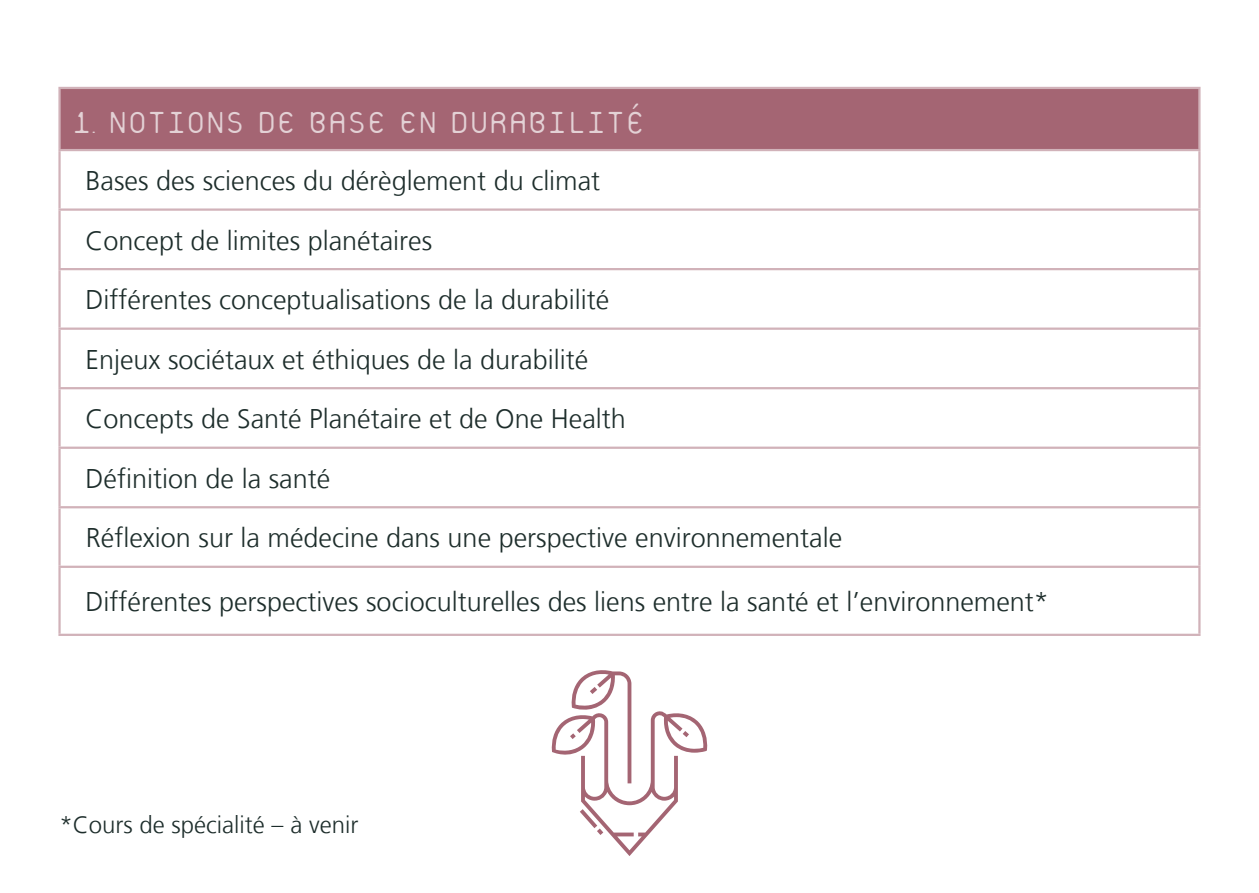
<style>
.page{position:relative;width:1259px;height:893px;background:#fff}
.page>*{position:absolute;margin:0;border:0;box-sizing:border-box;transform-origin:0 0}
.t1{font:100 45px "Platelet";letter-spacing:-.03em;color:#e3d1d5}
.t2{font:300 27px "Frutiger LT Std";color:#1d2d2b}
.t3{font:300 24px "Frutiger LT Std";color:#1d2d2b}
</style>
<div class="page">
<div style="left:60px;top:88px;width:1139px;height:62px;background:#a46573"></div>
<hr style="left:1198px;top:89px;width:2px;height:60px;background:#d1b2b9">
<hr style="left:58px;top:149px;width:1142px;height:2px;background:#d1b2b9">
<hr style="left:1198px;top:151px;width:2px;height:57px;background:#d1b2b9">
<hr style="left:58px;top:208px;width:1142px;height:3px;background:#d1b2b9">
<hr style="left:1198px;top:211px;width:2px;height:57px;background:#d1b2b9">
<hr style="left:58px;top:268px;width:1142px;height:2px;background:#d1b2b9">
<hr style="left:1198px;top:270px;width:2px;height:58px;background:#d1b2b9">
<hr style="left:58px;top:328px;width:1142px;height:2px;background:#d1b2b9">
<hr style="left:1198px;top:330px;width:2px;height:57px;background:#d1b2b9">
<hr style="left:58px;top:387px;width:1142px;height:2px;background:#d1b2b9">
<hr style="left:1198px;top:389px;width:2px;height:58px;background:#d1b2b9">
<hr style="left:58px;top:447px;width:1142px;height:2px;background:#d1b2b9">
<hr style="left:1198px;top:449px;width:2px;height:57px;background:#d1b2b9">
<hr style="left:58px;top:506px;width:1142px;height:2px;background:#d1b2b9">
<hr style="left:1198px;top:508px;width:2px;height:58px;background:#d1b2b9">
<hr style="left:58px;top:566px;width:1142px;height:2px;background:#d1b2b9">
<hr style="left:1198px;top:568px;width:2px;height:66px;background:#d1b2b9">
<hr style="left:58px;top:634px;width:1142px;height:2px;background:#d1b2b9">
<hr style="left:58px;top:87px;width:1142px;height:2px;background:#d1b2b9">
<hr style="left:58px;top:89px;width:3px;height:60px;background:#d1b2b9">
<hr style="left:58px;top:151px;width:3px;height:57px;background:#d1b2b9">
<hr style="left:58px;top:211px;width:3px;height:57px;background:#d1b2b9">
<hr style="left:58px;top:270px;width:3px;height:58px;background:#d1b2b9">
<hr style="left:58px;top:330px;width:3px;height:57px;background:#d1b2b9">
<hr style="left:58px;top:389px;width:3px;height:58px;background:#d1b2b9">
<hr style="left:58px;top:449px;width:3px;height:57px;background:#d1b2b9">
<hr style="left:58px;top:508px;width:3px;height:58px;background:#d1b2b9">
<hr style="left:58px;top:568px;width:3px;height:66px;background:#d1b2b9">
<svg style="left:551px;top:670px;width:157px;height:186px"></svg>
<h1 class="t1" style="left:72px;top:100px;width:575px">1.NOTIONS DE BASE EN DURABILITÉ</h1>
<p class="t2" style="left:86px;top:165px;width:516px">Bases des sciences du dérèglement du climat</p>
<p class="t2" style="left:86px;top:225px;width:348px">Concept de limites planétaires</p>
<p class="t2" style="left:86px;top:284px;width:525px">Différentes conceptualisations de la durabilité</p>
<p class="t2" style="left:86px;top:344px;width:504px">Enjeux sociétaux et éthiques de la durabilité</p>
<p class="t2" style="left:86px;top:403px;width:542px">Concepts de Santé Planétaire et de One Health</p>
<p class="t2" style="left:86px;top:463px;width:246px">Définition de la santé</p>
<p class="t2" style="left:86px;top:523px;width:758px">Réflexion sur la médecine dans une perspective environnementale</p>
<p class="t2" style="left:86px;top:586px;width:965px">Différentes perspectives socioculturelles des liens entre la santé et l’environnement*</p>
<p class="t3" style="left:60px;top:812px;width:300px">*Cours de spécialité – à venir</p>
</div>
